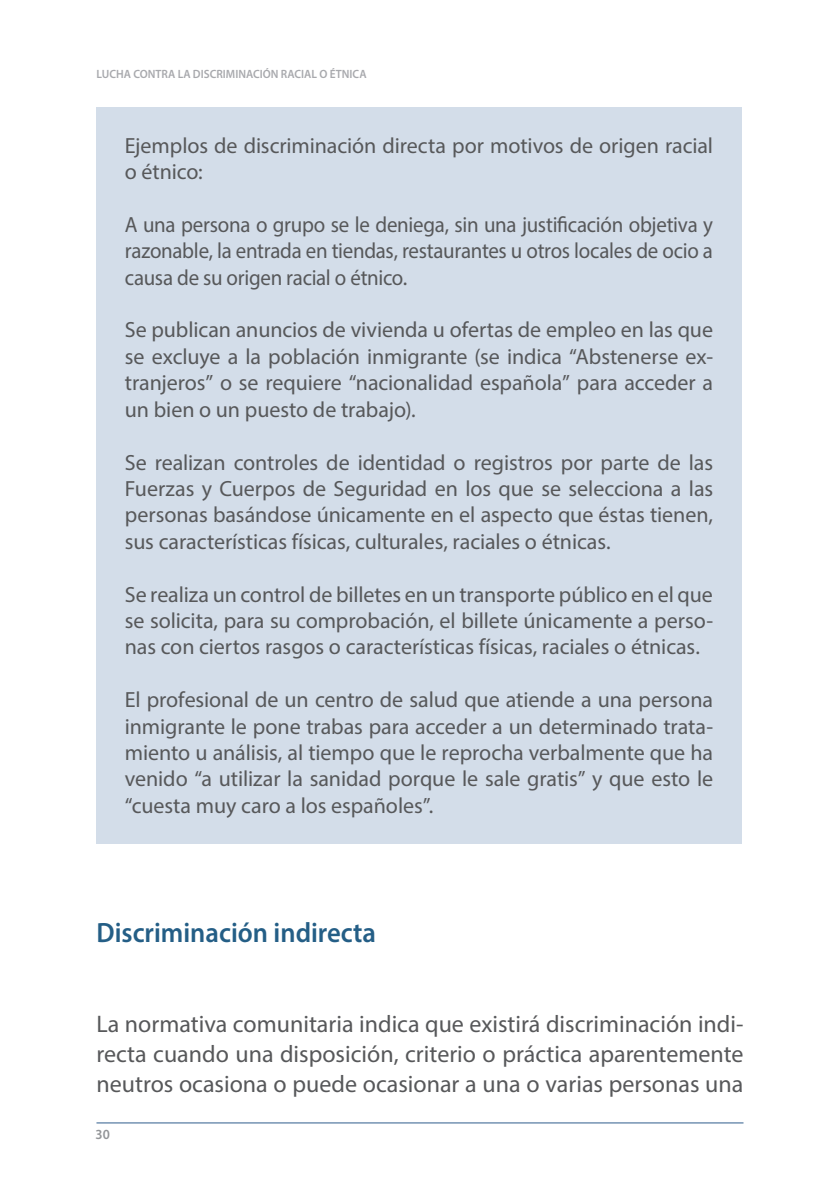
<style>
.page{position:relative;width:840px;height:1191px;background:#fff}
.page>*{position:absolute;margin:0;border:0;box-sizing:border-box;transform-origin:0 0}
.SUBTITULO{font:600 28px "Myriad Pro";color:#245e86;scale:.95 1}
.Texto{font:24px/30px "Myriad Pro";color:#57585a;text-align:justify}
.TABLAS{font:22px/26.4px "Myriad Pro";letter-spacing:-.005em;color:#57585a;text-align:justify}
.TABLAS-2{font:22px/26.4px "Myriad Pro";letter-spacing:-.005em;color:#57585a;text-align:justify;scale:.95 1}
.t1{font:600 14px "Myriad Pro";color:#939598;scale:.95 1}
.t2{font:600 12px "Myriad Pro";color:#a8a9ad;scale:.95 1}
</style>
<div class="page">
<hr style="left:96px;top:1122px;width:647px;height:1px;background:#7493b3">
<div style="left:96px;top:108px;width:645px;height:736px;background:#d3dde9"></div>
<p class="t2" style="left:96px;top:66px;width:286px">LUCHA CONTRA LA DISCRIMINACIÓN RACIAL O ÉTNICA</p>
<p class="TABLAS" style="left:125px;top:132px;width:589px">Ejemplos de discriminación directa por motivos de origen racial o étnico:</p>
<p class="TABLAS-2" style="left:125px;top:211px;width:620px">A una persona o grupo se le deniega, sin una justificación objetiva y razonable, la entrada en tiendas, restaurantes u otros locales de ocio a causa de su origen racial o étnico.</p>
<p class="TABLAS" style="left:125px;top:316px;width:589px">Se publican anuncios de vivienda u ofertas de empleo en las que se excluye a la población inmigrante (se indica “Abstenerse ex&shy;tranjeros” o se requiere “nacionalidad española” para acceder a un bien o un puesto de trabajo).</p>
<p class="TABLAS" style="left:125px;top:448px;width:589px">Se realizan controles de identidad o registros por parte de las Fuerzas y Cuerpos de Seguridad en los que se selecciona a las personas basándose únicamente en el aspecto que éstas tienen, sus características físicas, culturales, raciales o étnicas.</p>
<p class="TABLAS" style="left:125px;top:580px;width:589px">Se realiza un control de billetes en un transporte público en el que se solicita, para su comprobación, el billete únicamente a perso&shy;nas con ciertos rasgos o características físicas, raciales o étnicas.</p>
<p class="TABLAS" style="left:125px;top:686px;width:589px">El profesional de un centro de salud que atiende a una persona inmigrante le pone trabas para acceder a un determinado trata&shy;miento u análisis, al tiempo que le reprocha verbalmente que ha venido “a utilizar la sanidad porque le sale gratis” y que esto le “cuesta muy caro a los españoles”.</p>
<p class="SUBTITULO" style="left:96px;top:915px;width:296px">Discriminación indirecta</p>
<p class="Texto" style="left:96px;top:1008px;width:648px">La normativa comunitaria indica que existirá discriminación indi&shy;recta cuando una disposición, criterio o práctica aparentemente neutros ocasiona o puede ocasionar a una o varias personas una</p>
<p class="t1" style="left:95px;top:1125px;width:17px">30</p>
</div>
